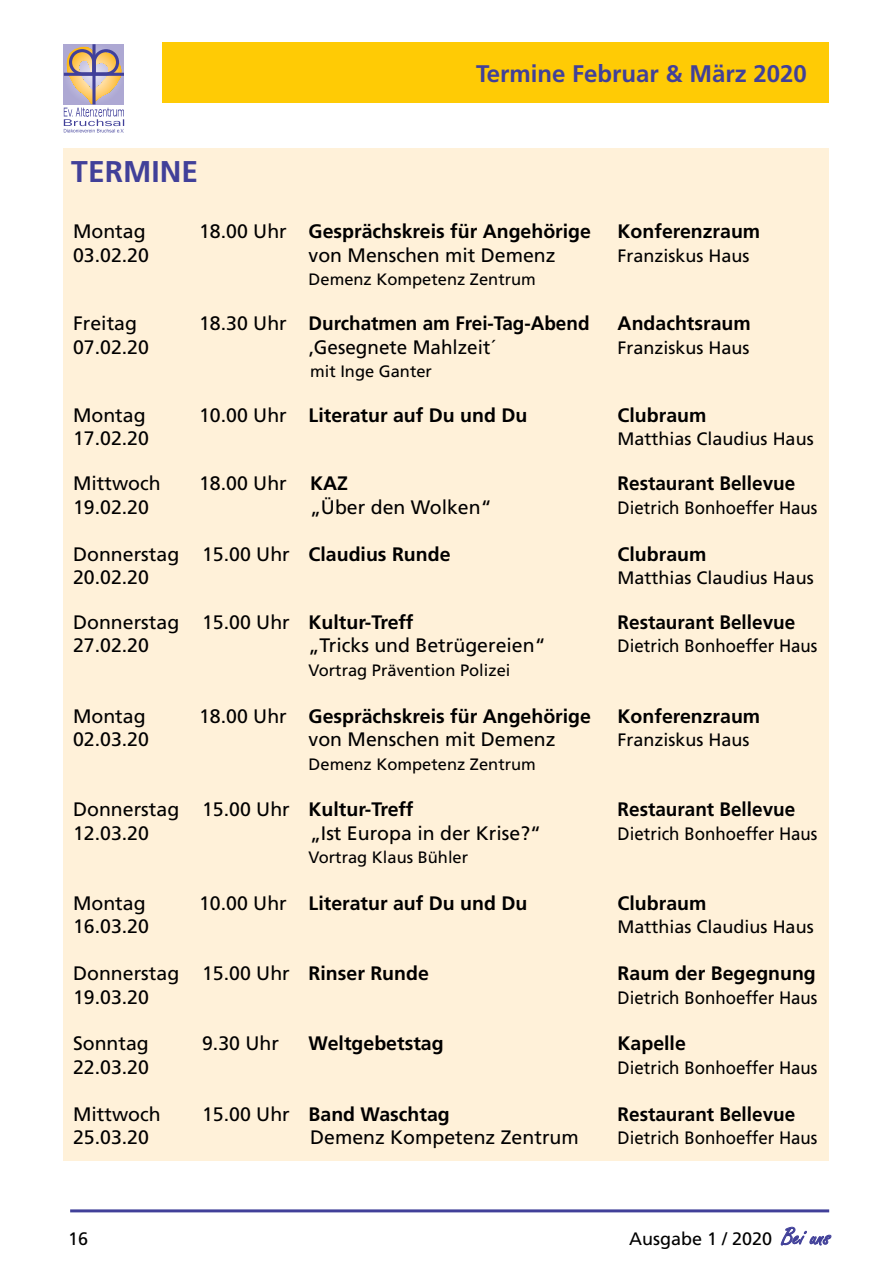
<style>
.page{position:relative;width:893px;height:1263px;background:#fff}
.page>*{position:absolute;margin:0;border:0;box-sizing:border-box;transform-origin:0 0}
.t1{font:700 30px "Frutiger";color:#414099}
.t2{font:700 24px "Frutiger";color:#414099}
.t3{font:19.5px "Frutiger";color:#000}
.t4{font:700 19.5px "Frutiger";color:#000}
.t5{font:18px "Frutiger";color:#000;scale:.94 1}
.t6{font:18px "Frutiger";color:#000}
.t7{font:16.5px "Frutiger";color:#000}
.s1{font-weight:400}
.s2{font-weight:700}
.s3{font-family:"Freestyle Script";font-size:25.95px;color:#414099}
</style>
<div class="page">
<svg style="left:780px;top:1226px;width:52px;height:20px"></svg>
<hr style="left:70px;top:1209px;width:759px;height:3px;background:#414099">
<svg style="left:64px;top:44px;width:60px;height:88px"></svg>
<div style="left:64px;top:148px;width:765px;height:1013px;background:#fff1d9"></div>
<div style="left:162px;top:43px;width:666px;height:60px;background:#ffcb05"></div>
<h1 class="t1" style="left:71px;top:154px;width:128px">TERMINE</h1>
<p class="t2" style="left:476px;top:60px;width:332px">Termine Februar &amp; März 2020</p>
<p class="t3" style="left:73px;top:220px;width:74px">Montag</p>
<p class="t4" style="left:199px;top:220px;width:393px"><span class="s1">18.00 Uhr</span> Gesprächskreis für Angehörige</p>
<p class="t4" style="left:618px;top:220px;width:144px">Konferenzraum</p>
<p class="t3" style="left:73px;top:244px;width:77px">03.02.20</p>
<p class="t3" style="left:309px;top:244px;width:249px">von Menschen mit Demenz</p>
<p class="t6" style="left:618px;top:245px;width:134px">Franziskus Haus</p>
<p class="t7" style="left:309px;top:270px;width:229px">Demenz Kompetenz Zentrum</p>
<p class="t3" style="left:73px;top:312px;width:65px">Freitag</p>
<p class="t4" style="left:199px;top:312px;width:392px"><span class="s1">18.30 Uhr</span> Durchatmen am Frei-Tag-Abend</p>
<p class="t4" style="left:618px;top:312px;width:135px">Andachtsraum</p>
<p class="t3" style="left:73px;top:335px;width:77px">07.02.20</p>
<p class="t3" style="left:309px;top:335px;width:189px">‚Gesegnete Mahlzeit´</p>
<p class="t6" style="left:618px;top:337px;width:134px">Franziskus Haus</p>
<p class="t7" style="left:310px;top:362px;width:123px">mit Inge Ganter</p>
<p class="t3" style="left:73px;top:404px;width:74px">Montag</p>
<p class="t4" style="left:199px;top:404px;width:330px"><span class="s1">10.00 Uhr</span> Literatur auf Du und Du</p>
<p class="t4" style="left:618px;top:404px;width:90px">Clubraum</p>
<p class="t3" style="left:73px;top:427px;width:77px">17.02.20</p>
<p class="t6" style="left:618px;top:429px;width:198px">Matthias Claudius Haus</p>
<p class="t3" style="left:73px;top:472px;width:89px">Mittwoch</p>
<p class="t3" style="left:199px;top:472px;width:150px">18.00 Uhr <span class="s2">KAZ</span></p>
<p class="t4" style="left:618px;top:472px;width:179px">Restaurant Bellevue</p>
<p class="t3" style="left:73px;top:496px;width:77px">19.02.20</p>
<p class="t3" style="left:310px;top:496px;width:183px">„Über den Wolken“</p>
<p class="t5" style="left:618px;top:497px;width:214px">Dietrich Bonhoeffer Haus</p>
<p class="t3" style="left:73px;top:542px;width:379px">Donnerstag 15.00 Uhr <span class="s2">Claudius Runde</span></p>
<p class="t4" style="left:618px;top:542px;width:90px">Clubraum</p>
<p class="t3" style="left:73px;top:566px;width:77px">20.02.20</p>
<p class="t6" style="left:618px;top:567px;width:198px">Matthias Claudius Haus</p>
<p class="t3" style="left:73px;top:611px;width:342px">Donnerstag 15.00 Uhr <span class="s2">Kultur-Treff</span></p>
<p class="t4" style="left:618px;top:611px;width:179px">Restaurant Bellevue</p>
<p class="t3" style="left:73px;top:634px;width:77px">27.02.20</p>
<p class="t3" style="left:309px;top:634px;width:238px">„Tricks und Betrügereien“</p>
<p class="t5" style="left:618px;top:636px;width:214px">Dietrich Bonhoeffer Haus</p>
<p class="t7" style="left:309px;top:660px;width:203px">Vortrag Prävention Polizei</p>
<p class="t3" style="left:73px;top:704px;width:74px">Montag</p>
<p class="t4" style="left:199px;top:704px;width:393px"><span class="s1">18.00 Uhr</span> Gesprächskreis für Angehörige</p>
<p class="t4" style="left:618px;top:704px;width:144px">Konferenzraum</p>
<p class="t3" style="left:73px;top:728px;width:77px">02.03.20</p>
<p class="t3" style="left:309px;top:728px;width:249px">von Menschen mit Demenz</p>
<p class="t6" style="left:618px;top:729px;width:134px">Franziskus Haus</p>
<p class="t7" style="left:309px;top:754px;width:229px">Demenz Kompetenz Zentrum</p>
<p class="t3" style="left:73px;top:798px;width:342px">Donnerstag 15.00 Uhr <span class="s2">Kultur-Treff</span></p>
<p class="t4" style="left:618px;top:798px;width:179px">Restaurant Bellevue</p>
<p class="t3" style="left:73px;top:821px;width:77px">12.03.20</p>
<p class="t3" style="left:310px;top:821px;width:232px">„Ist Europa in der Krise?“</p>
<p class="t5" style="left:618px;top:823px;width:214px">Dietrich Bonhoeffer Haus</p>
<p class="t7" style="left:309px;top:848px;width:161px">Vortrag Klaus Bühler</p>
<p class="t3" style="left:73px;top:892px;width:74px">Montag</p>
<p class="t4" style="left:199px;top:892px;width:330px"><span class="s1">10.00 Uhr</span> Literatur auf Du und Du</p>
<p class="t4" style="left:618px;top:892px;width:90px">Clubraum</p>
<p class="t3" style="left:73px;top:915px;width:77px">16.03.20</p>
<p class="t6" style="left:618px;top:916px;width:198px">Matthias Claudius Haus</p>
<p class="t3" style="left:73px;top:962px;width:357px">Donnerstag 15.00 Uhr <span class="s2">Rinser Runde</span></p>
<p class="t4" style="left:618px;top:962px;width:200px">Raum der Begegnung</p>
<p class="t3" style="left:73px;top:985px;width:77px">19.03.20</p>
<p class="t5" style="left:618px;top:987px;width:214px">Dietrich Bonhoeffer Haus</p>
<p class="t3" style="left:73px;top:1032px;width:77px">Sonntag</p>
<p class="t3" style="left:202px;top:1032px;width:78px">9.30 Uhr</p>
<p class="t4" style="left:309px;top:1032px;width:137px">Weltgebetstag</p>
<p class="t4" style="left:618px;top:1032px;width:70px">Kapelle</p>
<p class="t3" style="left:73px;top:1055px;width:77px">22.03.20</p>
<p class="t5" style="left:618px;top:1057px;width:214px">Dietrich Bonhoeffer Haus</p>
<p class="t3" style="left:73px;top:1102px;width:89px">Mittwoch</p>
<p class="t4" style="left:202px;top:1102px;width:249px"><span class="s1">15.00 Uhr</span> Band Waschtag</p>
<p class="t4" style="left:618px;top:1102px;width:179px">Restaurant Bellevue</p>
<p class="t3" style="left:73px;top:1126px;width:77px">25.03.20</p>
<p class="t3" style="left:310px;top:1126px;width:270px">Demenz Kompetenz Zentrum</p>
<p class="t5" style="left:618px;top:1127px;width:214px">Dietrich Bonhoeffer Haus</p>
<p class="t6" style="left:68px;top:1228px;width:22px">16</p>
<p class="t6" style="left:629px;top:1228px;width:203px">Ausgabe 1 / 2020 <span class="s3">Bei uns</span></p>
</div>
